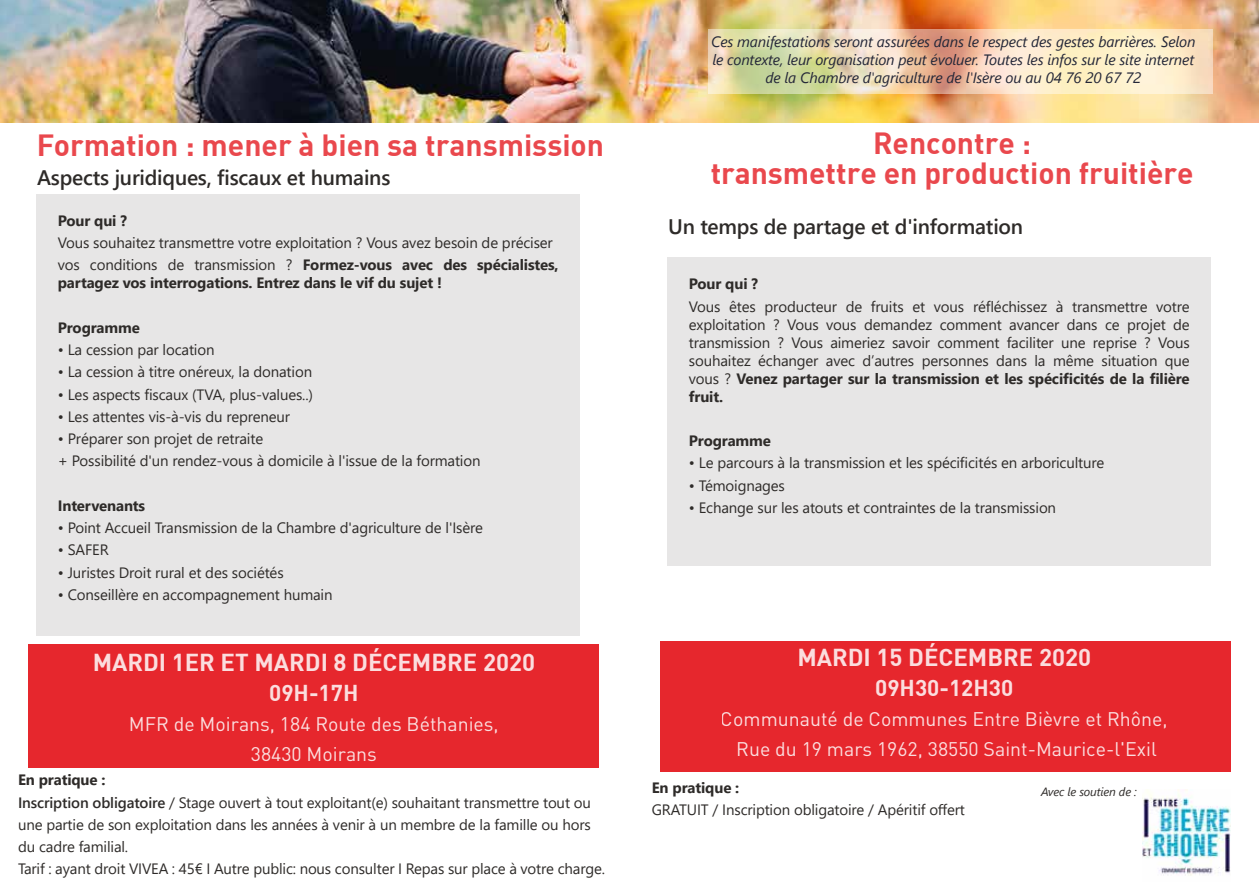
<style>
.page{position:relative;width:1259px;height:893px;background:#fff}
.page>*{position:absolute;margin:0;border:0;box-sizing:border-box;transform-origin:0 0}
.t1{font:30px/30px "DIN Bold";color:#e6272d;text-align:center}
.t2{font:24px "DIN Bold";color:#fff}
.t3{font:22.5px "DIN Bold";color:#fff}
.t4{font:600 21px "Segoe UI";letter-spacing:-.01em;color:#2e2b29}
.t5{font:19.5px/30px "DIN";color:#fff;text-align:center}
.t6{font:15px/22.2px "Segoe UI";letter-spacing:-.01em;color:#2e2b29}
.t7{font:italic 15px/18px "Segoe UI";letter-spacing:-.01em;color:#242738;text-align:center}
.t8{font:700 15px "Segoe UI";letter-spacing:-.01em;color:#2e2b29}
.t9{font:italic 12px "Segoe UI";letter-spacing:-.01em;color:#2e2b29}
.s1{font-weight:700}
.s2{font-weight:600}
</style>
<div class="page">
<div style="left:29px;top:644px;width:570px;height:123px;background:#e6272d"></div>
<div style="left:37px;top:194px;width:543px;height:442px;background:#e7e6e6"></div>
<img style="left:0;top:0;width:1259px;height:122px">
<div style="left:660px;top:641px;width:570px;height:130px;background:#e6272d"></div>
<div style="left:667px;top:257px;width:544px;height:309px;background:#e7e6e6"></div>
<svg style="left:708px;top:29px;width:504px;height:65px;background:#eedbb7"></svg>
<img style="left:1142px;top:789px;width:88px;height:87px">
<h1 class="t1" style="left:36px;top:129px;width:569px">Formation : mener à bien sa transmission</h1>
<h3 class="t4" style="left:37px;top:158px;width:355px">Aspects juridiques, fiscaux et humains</h3>
<p class="t8" style="left:58px;top:206px;width:71px">Pour qui ?</p>
<p class="t6" style="left:58px;top:230px;width:502px">Vous souhaitez transmettre votre exploitation ? Vous avez besoin de préciser vos conditions de transmission ? <span class="s1">Formez-vous avec des spécialistes,</span></p>
<p class="t8" style="left:58px;top:269px;width:385px">partagez vos interrogations. Entrez dans le vif du sujet !</p>
<p class="t8" style="left:58px;top:313px;width:84px">Programme</p>
<p class="t6" style="left:58px;top:337px;width:158px">• La cession par location</p>
<p class="t6" style="left:58px;top:360px;width:256px">• La cession à titre onéreux, la donation</p>
<p class="t6" style="left:58px;top:382px;width:257px">• Les aspects fiscaux (TVA, plus-values..)</p>
<p class="t6" style="left:58px;top:404px;width:234px">• Les attentes vis-à-vis du repreneur</p>
<p class="t6" style="left:58px;top:426px;width:424px">• Préparer son projet de retraite<br>+ Possibilité d'un rendez-vous à domicile à l'issue de la formation</p>
<p class="t8" style="left:58px;top:491px;width:89px">Intervenants</p>
<p class="t6" style="left:58px;top:515px;width:427px">• Point Accueil Transmission de la Chambre d'agriculture de l'Isère</p>
<p class="t6" style="left:58px;top:538px;width:52px">• SAFER</p>
<p class="t6" style="left:58px;top:560px;width:227px">• Juristes Droit rural et des sociétés</p>
<p class="t6" style="left:58px;top:582px;width:276px">• Conseillère en accompagnement humain</p>
<h2 class="t2" style="left:93px;top:647px;width:444px">MARDI 1ER ET MARDI 8 DÉCEMBRE 2020</h2>
<h3 class="t3" style="left:269px;top:678px;width:91px">09H-17H</h3>
<h3 class="t5" style="left:129px;top:709px;width:371px">MFR de Moirans, 184 Route des Béthanies,<br>38430 Moirans</h3>
<p class="t6" style="left:18px;top:768px;width:588px"><span class="s1">En pratique :<br></span><span class="s2">Inscription obligatoire</span> / Stage ouvert à tout exploitant(e) souhaitant transmettre tout ou une partie de son exploitation dans les années à venir à un membre de la famille ou hors du cadre familial.<br>Tarif : ayant droit VIVEA : 45€ I Autre public: nous consulter I Repas sur place à votre charge.</p>
<p class="t7" style="left:711px;top:32px;width:486px">Ces manifestations seront assurées dans le respect des gestes barrières. Selon le contexte, leur organisation peut évoluer. Toutes les infos sur le site internet de la Chambre d'agriculture de l'Isère ou au 04 76 20 67 72</p>
<h1 class="t1" style="left:710px;top:127px;width:485px">Rencontre :<br>transmettre en production fruitière</h1>
<h3 class="t4" style="left:668px;top:207px;width:356px">Un temps de partage et d'information</h3>
<p class="t8" style="left:689px;top:270px;width:71px">Pour qui ?</p>
<p class="t6" style="left:689px;top:296px;width:502px;line-height:18px;text-align:justify">Vous êtes producteur de fruits et vous réfléchissez à transmettre votre exploitation ? Vous vous demandez comment avancer dans ce projet de transmission ? Vous aimeriez savoir comment faciliter une reprise ? Vous souhaitez échanger avec d’autres personnes dans la même situation que vous ? <span class="s1">Venez partager sur la transmission et les spécificités de la filière fruit.</span></p>
<p class="t8" style="left:689px;top:427px;width:84px">Programme</p>
<p class="t6" style="left:689px;top:451px;width:417px">• Le parcours à la transmission et les spécificités en arboriculture</p>
<p class="t6" style="left:689px;top:473px;width:97px">• Témoignages</p>
<p class="t6" style="left:689px;top:495px;width:369px">• Echange sur les atouts et contraintes de la transmission</p>
<h2 class="t2" style="left:797px;top:642px;width:295px">MARDI 15 DÉCEMBRE 2020</h2>
<h3 class="t3" style="left:875px;top:674px;width:140px">09H30-12H30</h3>
<h3 class="t5" style="left:721px;top:704px;width:448px">Communauté de Communes Entre Bièvre et Rhône,<br>Rue du 19 mars 1962, 38550 Saint-Maurice-l'Exil</h3>
<p class="t8" style="left:652px;top:773px;width:89px">En pratique :</p>
<p class="t6" style="left:652px;top:797px;width:315px">GRATUIT / Inscription obligatoire / Apéritif offert</p>
<p class="t9" style="left:1041px;top:782px;width:97px">Avec le soutien de :</p>
</div>
